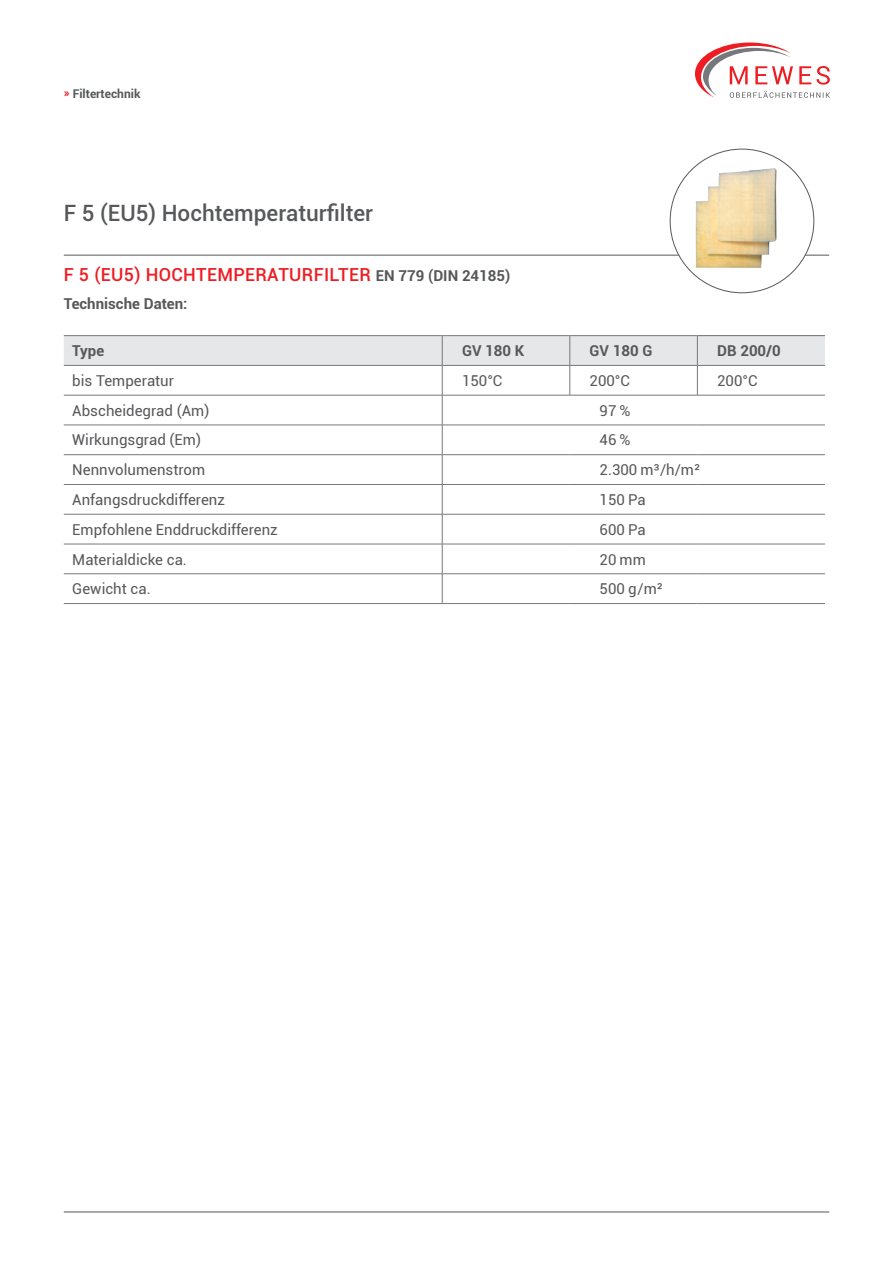
<style>
.page{position:relative;width:893px;height:1263px;background:#fff}
.page>*{position:absolute;margin:0;border:0;box-sizing:border-box;transform-origin:0 0}
.t1{font:500 22.5px "Roboto";color:#57585a}
.t2{font:500 18px "Roboto";letter-spacing:.02em;color:#ee1d23}
.t3{font:15px "Roboto";color:#57585a}
.t4{font:700 15px "Roboto";color:#57585a}
.t5{font:700 12px "Roboto";color:#57585a}
.s1{color:#ee1d23}
.s2{font-weight:700;font-size:15px;color:#57585a}
</style>
<div class="page">
<svg style="left:695px;top:43px;width:135px;height:55px"></svg>
<hr style="left:64px;top:255px;width:765px;height:1px;background:#57585a">
<hr style="left:64px;top:1212px;width:765px;height:1px;background:#57585a">
<svg style="left:64px;top:396px;width:378px;height:207px"></svg>
<hr style="left:698px;top:335px;width:127px;height:1px;background:#6c6d70">
<hr style="left:64px;top:335px;width:378px;height:1px;background:#76787b">
<hr style="left:442px;top:335px;width:128px;height:1px;background:#76787b">
<hr style="left:570px;top:335px;width:128px;height:1px;background:#76787b">
<hr style="left:64px;top:395px;width:378px;height:1px;background:#76787b">
<hr style="left:442px;top:395px;width:128px;height:1px;background:#76787b">
<hr style="left:570px;top:395px;width:127px;height:1px;background:#76787b">
<hr style="left:697px;top:395px;width:128px;height:1px;background:#76787b">
<hr style="left:64px;top:425px;width:378px;height:1px;background:#76787b">
<hr style="left:442px;top:425px;width:128px;height:1px;background:#76787b">
<hr style="left:570px;top:425px;width:127px;height:1px;background:#76787b">
<hr style="left:697px;top:425px;width:128px;height:1px;background:#76787b">
<hr style="left:64px;top:454px;width:378px;height:1px;background:#76787b">
<hr style="left:442px;top:454px;width:128px;height:1px;background:#76787b">
<hr style="left:570px;top:454px;width:127px;height:1px;background:#76787b">
<hr style="left:697px;top:454px;width:128px;height:1px;background:#76787b">
<hr style="left:64px;top:484px;width:378px;height:1px;background:#76787b">
<hr style="left:442px;top:484px;width:128px;height:1px;background:#76787b">
<hr style="left:570px;top:484px;width:127px;height:1px;background:#76787b">
<hr style="left:697px;top:484px;width:128px;height:1px;background:#76787b">
<hr style="left:64px;top:514px;width:378px;height:1px;background:#76787b">
<hr style="left:442px;top:514px;width:128px;height:1px;background:#76787b">
<hr style="left:570px;top:514px;width:127px;height:1px;background:#76787b">
<hr style="left:697px;top:514px;width:128px;height:1px;background:#76787b">
<hr style="left:64px;top:544px;width:378px;height:1px;background:#76787b">
<hr style="left:442px;top:544px;width:128px;height:1px;background:#76787b">
<hr style="left:570px;top:544px;width:127px;height:1px;background:#76787b">
<hr style="left:697px;top:544px;width:128px;height:1px;background:#76787b">
<hr style="left:64px;top:573px;width:378px;height:1px;background:#76787b">
<hr style="left:442px;top:573px;width:128px;height:1px;background:#76787b">
<hr style="left:570px;top:573px;width:127px;height:1px;background:#76787b">
<hr style="left:697px;top:573px;width:128px;height:1px;background:#76787b">
<hr style="left:64px;top:603px;width:378px;height:1px;background:#76787b">
<hr style="left:442px;top:603px;width:128px;height:1px;background:#76787b">
<hr style="left:570px;top:603px;width:127px;height:1px;background:#76787b">
<hr style="left:697px;top:603px;width:128px;height:1px;background:#76787b">
<hr style="left:442px;top:395px;width:1px;height:30px;background:#76787b">
<svg style="left:442px;top:425px;width:1px;height:89px"></svg>
<hr style="left:442px;top:514px;width:1px;height:30px;background:#76787b">
<svg style="left:442px;top:544px;width:1px;height:59px"></svg>
<svg style="left:64px;top:336px;width:761px;height:59px"></svg>
<div style="left:670px;top:149px;width:144px;height:144px;background:#fff;border-radius:50%"></div>
<img style="left:687px;top:149px;width:127px;height:144px">
<p class="t5" style="left:64px;top:85px;width:78px"><span class="s1">»</span> Filtertechnik</p>
<h1 class="t1" style="left:64px;top:197px;width:311px">F 5 (EU5) Hochtemperaturfilter</h1>
<p class="t2" style="left:64px;top:262px;width:448px">F 5 (EU5) HOCHTEMPERATURFILTER <span class="s2">EN 779 (DIN 24185)</span></p>
<p class="t4" style="left:64px;top:293px;width:125px">Technische Daten:</p>
<p class="t4" style="left:72px;top:340px;width:33px">Type</p>
<p class="t4" style="left:462px;top:340px;width:64px">GV 180 K</p>
<p class="t4" style="left:590px;top:340px;width:64px">GV 180 G</p>
<p class="t4" style="left:717px;top:340px;width:65px">DB 200/0</p>
<p class="t3" style="left:72px;top:370px;width:103px">bis Temperatur</p>
<p class="t3" style="left:462px;top:370px;width:42px">150°C</p>
<p class="t3" style="left:590px;top:370px;width:42px">200°C</p>
<p class="t3" style="left:717px;top:370px;width:42px">200°C</p>
<p class="t3" style="left:72px;top:400px;width:139px">Abscheidegrad (Am)</p>
<p class="t3" style="left:600px;top:400px;width:32px">97 %</p>
<p class="t3" style="left:72px;top:430px;width:130px">Wirkungsgrad (Em)</p>
<p class="t3" style="left:600px;top:430px;width:32px">46 %</p>
<p class="t3" style="left:72px;top:459px;width:134px">Nennvolumenstrom</p>
<p class="t3" style="left:600px;top:459px;width:102px">2.300 m³/h/m²</p>
<p class="t3" style="left:72px;top:489px;width:154px">Anfangsdruckdifferenz</p>
<p class="t3" style="left:600px;top:489px;width:48px">150 Pa</p>
<p class="t3" style="left:72px;top:519px;width:207px">Empfohlene Enddruckdifferenz</p>
<p class="t3" style="left:600px;top:519px;width:48px">600 Pa</p>
<p class="t3" style="left:72px;top:549px;width:116px">Materialdicke ca.</p>
<p class="t3" style="left:600px;top:549px;width:48px">20 mm</p>
<p class="t3" style="left:72px;top:578px;width:80px">Gewicht ca.</p>
<p class="t3" style="left:600px;top:578px;width:65px">500 g/m²</p>
</div>
